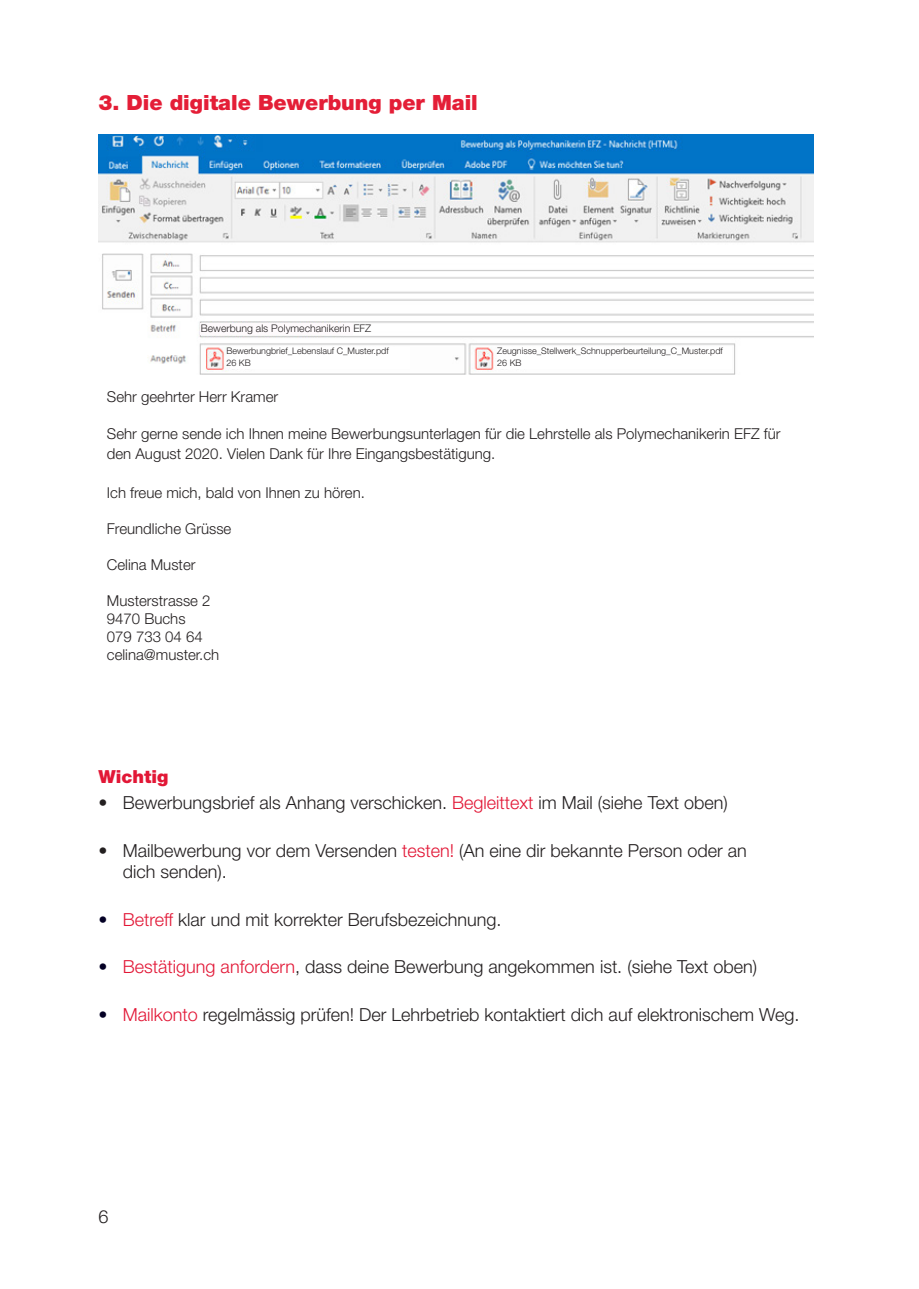
<style>
.page{position:relative;width:919px;height:1289px;background:#fff}
.page>*{position:absolute;margin:0;border:0;box-sizing:border-box;transform-origin:0 0}
.t1{font:900 21px "Helvetica Neue LT Std";color:#e41e37}
.t2{font:300 18px/21.6px "Helvetica Neue LT Std";color:#231f20}
.t3{font:900 18px "Helvetica Neue LT Std";color:#e21736}
.t4{font:300 15px/19.5px "Helvetica Neue LT Std";color:#231f20}
.t5{font:300 10.5px "Helvetica Neue LT Std";color:#231f20}
.t6{font:300 9px/12px "Helvetica Neue LT Std";color:#231f20}
.s1{color:#e21736}
.s2{color:#040025}
</style>
<div class="page">
<img style="left:98px;top:134px;width:715px;height:241px">
<div style="left:201px;top:323px;width:152px;height:11px;background:#fefafc"></div>
<div style="left:497px;top:347px;width:234px;height:22px;background:#fff"></div>
<div style="left:230px;top:347px;width:179px;height:22px;background:#fff"></div>
<p class="t1" style="left:98px;top:90px;width:381px">3. Die digitale Bewerbung per Mail</p>
<p class="t5" style="left:201px;top:322px;width:172px">Bewerbung als Polymechanikerin EFZ</p>
<p class="t6" style="left:226px;top:344px;width:164px">Bewerbungbrief_Lebenslauf C_Muster.pdf<br>26 KB</p>
<p class="t6" style="left:497px;top:344px;width:227px">Zeugnisse_Stellwerk_Schnupperbeurteilung_C_Muster.pdf</p>
<p class="t6" style="left:497px;top:356px;width:26px">26 KB</p>
<p class="t4" style="left:107px;top:386px;width:173px">Sehr geehrter Herr Kramer</p>
<p class="t4" style="left:107px;top:423px;width:675px">Sehr gerne sende ich Ihnen meine Bewerbungsunterlagen für die Lehrstelle als Polymechanikerin EFZ für den August 2020. Vielen Dank für Ihre Eingangsbestätigung.</p>
<p class="t4" style="left:107px;top:482px;width:259px">Ich freue mich, bald von Ihnen zu hören.</p>
<p class="t4" style="left:107px;top:518px;width:126px">Freundliche Grüsse</p>
<p class="t4" style="left:107px;top:554px;width:90px">Celina Muster</p>
<p class="t4" style="left:107px;top:590px;width:105px">Musterstrasse 2</p>
<p class="t4" style="left:107px;top:608px;width:80px">9470 Buchs</p>
<p class="t4" style="left:107px;top:626px;width:97px">079 733 04 64</p>
<p class="t4" style="left:107px;top:644px;width:114px">celina@muster.ch</p>
<p class="t3" style="left:98px;top:766px;width:72px">Wichtig</p>
<p class="t2" style="left:98px;top:791px;width:630px">• Bewerbungsbrief als Anhang verschicken. <span class="s1">Begleittext</span> im Mail (siehe Text oben)</p>
<p class="t2" style="left:123px;top:839px;width:625px;text-indent:-24px">• Mailbewerbung vor dem Versenden <span class="s1">testen!</span> (An eine dir bekannte Person oder an dich senden).</p>
<p class="t2" style="left:98px;top:908px;width:404px"><span class="s2">•</span> <span class="s1">Betreff</span> klar und mit korrekter Berufsbezeichnung.</p>
<p class="t2" style="left:98px;top:955px;width:660px"><span class="s2">•</span> <span class="s1">Bestätigung anfordern</span>, dass deine Bewerbung angekommen ist. (siehe Text oben)</p>
<p class="t2" style="left:98px;top:1002px;width:702px"><span class="s2">•</span> <span class="s1">Mailkonto</span> regelmässig prüfen! Der Lehrbetrieb kontaktiert dich auf elektronischem Weg.</p>
<p class="t2" style="left:98px;top:1205px;width:12px">6</p>
</div>
